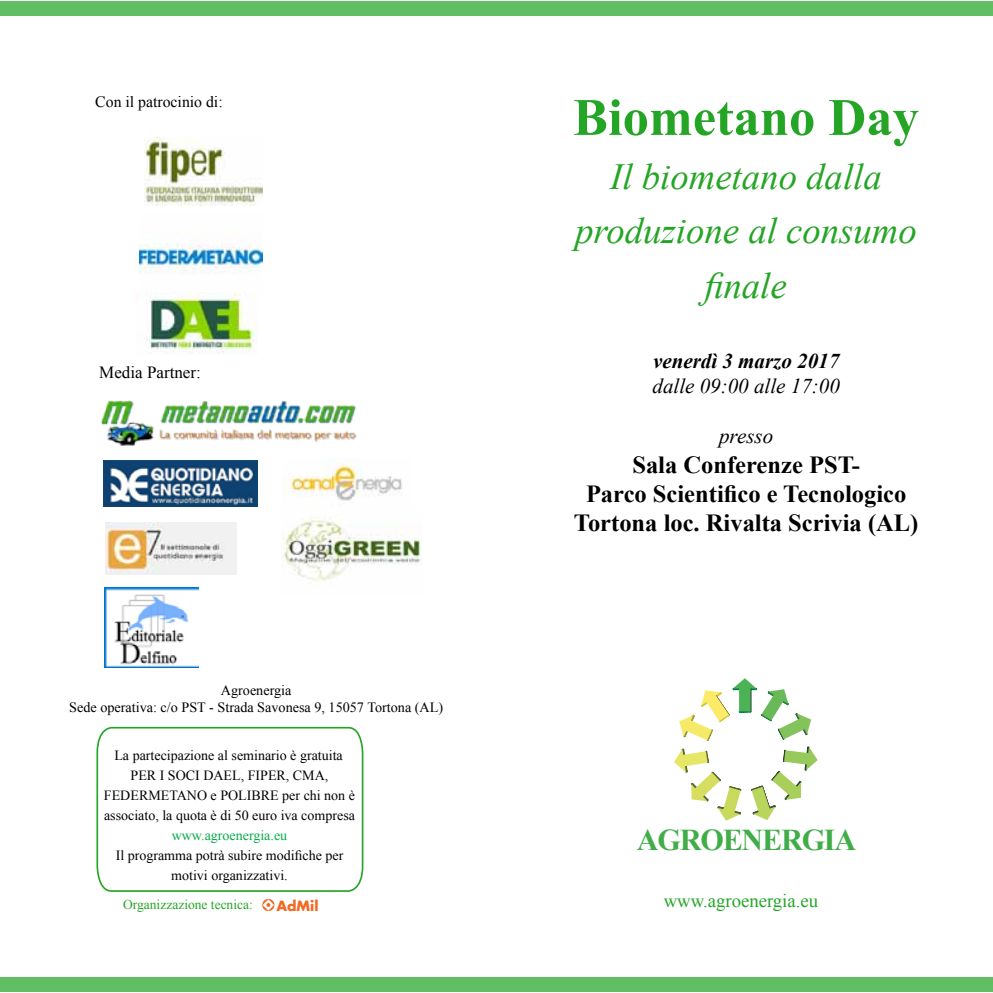
<style>
.page{position:relative;width:993px;height:993px;background:#fff}
.page>*{position:absolute;margin:0;border:0;box-sizing:border-box;transform-origin:0 0}
.t1{font:700 52.5px "Times New Roman";color:#25a525}
.t2{font:italic 36.75px/54.2px "Times New Roman";color:#25a525;text-align:center}
.t3{font:700 30.1px "Times New Roman";letter-spacing:-.04em;color:#41ad49}
.t4{font:700 24.5px/29.4px "Times New Roman";color:#000;text-align:center}
.t5{font:italic 21px "Times New Roman";color:#000}
.t6{font:italic 700 21px "Times New Roman";color:#000}
.t7{font:18.72px "Times New Roman";color:#25a525}
.t8{font:16.97px "Times New Roman";color:#000}
.t9{font:15.75px "Times New Roman";color:#000}
.t10{font:14.17px/17px "Times New Roman";color:#000;text-align:center}
.t11{font:14px/19.9px "Times New Roman";color:#000;text-align:center}
.t12{font:14px "Times New Roman";color:#05aa4b}
.t13{font:700 13.83px "Futura LT";color:#f16924}
.t14{font:13.47px "Times New Roman";color:#25a525}
</style>
<div class="page">
<svg style="left:262px;top:899px;width:12px;height:11px"></svg>
<svg style="left:96px;top:726px;width:268px;height:166px"></svg>
<svg style="left:674px;top:678px;width:143px;height:143px"></svg>
<div style="left:0;top:1px;width:992px;height:15px;background:#62be62"></div>
<div style="left:0;top:976px;width:992px;height:15px;background:#62be62"></div>
<img style="left:140px;top:233px;width:122px;height:41px">
<img style="left:146px;top:292px;width:112px;height:62px">
<img style="left:144px;top:138px;width:118px;height:67px">
<img style="left:101px;top:400px;width:256px;height:46px">
<img style="left:104px;top:460px;width:154px;height:46px">
<img style="left:106px;top:522px;width:130px;height:52px">
<img style="left:282px;top:458px;width:120px;height:43px">
<img style="left:282px;top:517px;width:140px;height:67px">
<img style="left:105px;top:587px;width:94px;height:79px">
<p class="t9" style="left:95px;top:91px;width:129px">Con il patrocinio di:</p>
<p class="t8" style="left:99px;top:361px;width:103px">Media Partner:</p>
<p class="t10" style="left:69px;top:681px;width:375px">Agroenergia<br>Sede operativa: c/o PST - Strada Savonesa 9, 15057 Tortona (AL)</p>
<p class="t11" style="left:104px;top:745px;width:252px">La partecipazione al seminario è gratuita PER I SOCI DAEL, FIPER, CMA, FEDERMETANO e POLIBRE per chi non è associato, la quota è di 50 euro iva compresa</p>
<p class="t12" style="left:172px;top:825px;width:117px">www.agroenergia.eu</p>
<p class="t11" style="left:116px;top:844px;width:229px">Il programma potrà subire modifiche per motivi organizzativi.</p>
<p class="t14" style="left:123px;top:895px;width:131px">Organizzazione tecnica:</p>
<p class="t13" style="left:276px;top:896px;width:44px">AdMil</p>
<h1 class="t1" style="left:573px;top:81px;width:347px">Biometano Day</h1>
<h2 class="t2" style="left:575px;top:149px;width:343px">Il biometano dalla produzione al consumo finale</h2>
<h3 class="t6" style="left:652px;top:346px;width:188px">venerdì 3 marzo 2017</h3>
<h3 class="t5" style="left:652px;top:371px;width:189px">dalle 09:00 alle 17:00</h3>
<h3 class="t5" style="left:718px;top:421px;width:56px">presso</h3>
<h3 class="t4" style="left:573px;top:449px;width:346px">Sala Conferenze PST-<br>Parco Scientifico e Tecnologico<br>Tortona loc. Rivalta Scrivia (AL)</h3>
<h3 class="t3" style="left:636px;top:819px;width:221px">AGROENERGIA</h3>
<h3 class="t7" style="left:663px;top:887px;width:156px">www.agroenergia.eu</h3>
</div>
